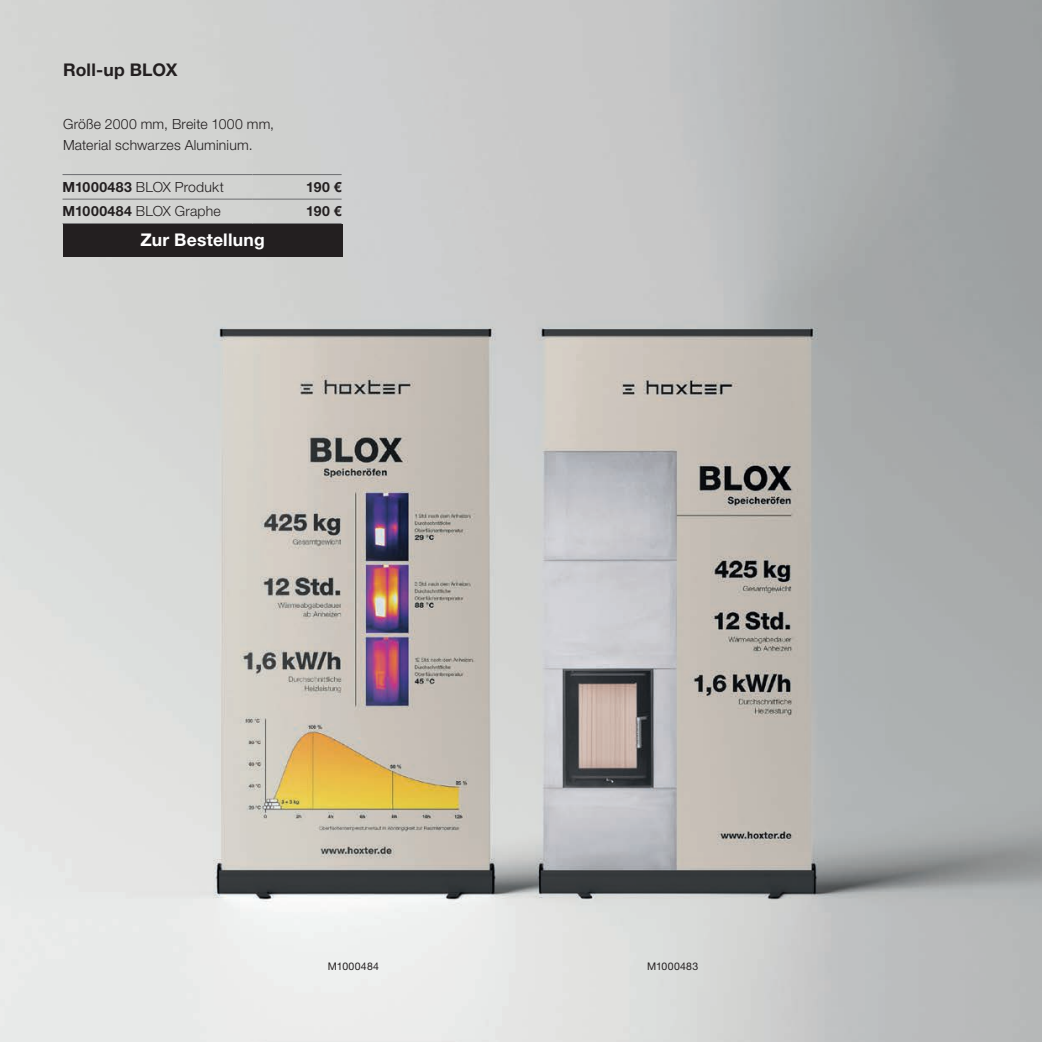
<style>
.page{position:relative;width:1042px;height:1042px;background:#fff}
.page>*{position:absolute;margin:0;border:0;box-sizing:border-box;transform-origin:0 0}
.t1{font:700 17.5px "Helvetica Neue LT Pro";letter-spacing:.015em;color:#fff}
.t2{font:700 17.5px "Helvetica Neue LT Pro";letter-spacing:.01em;color:#231f20}
.t3{font:300 14px/21px "Helvetica Neue LT Pro";letter-spacing:.015em;color:#231f20}
.t4{font:700 14px "Helvetica Neue LT Pro";letter-spacing:.015em;color:#231f20}
.t5{font:10.5px "Helvetica Neue LT Pro";letter-spacing:.025em;color:#231f20}
.s1{font-weight:700}
</style>
<div class="page">
<img style="left:0;top:0;width:1042px;height:1042px">
<hr style="left:63px;top:174px;width:189px;height:1px;background:#6c6d70">
<hr style="left:252px;top:174px;width:90px;height:1px;background:#6c6d70">
<hr style="left:63px;top:199px;width:189px;height:1px;background:#6c6d70">
<hr style="left:252px;top:199px;width:90px;height:1px;background:#6c6d70">
<hr style="left:63px;top:223px;width:189px;height:1px;background:#6c6d70">
<hr style="left:252px;top:223px;width:90px;height:1px;background:#6c6d70">
<div style="left:63px;top:224px;width:279px;height:32px;background:#231f20"></div>
<p class="t2" style="left:63px;top:58px;width:116px">Roll-up BLOX</p>
<p class="t3" style="left:63px;top:113px;width:213px">Größe 2000 mm, Breite 1000 mm,<br>Material schwarzes Aluminium.</p>
<p class="t3" style="left:63px;top:176px;width:163px"><span class="s1">M1000483</span> BLOX Produkt</p>
<p class="t4" style="left:306px;top:178px;width:37px">190 €</p>
<p class="t3" style="left:63px;top:201px;width:160px"><span class="s1">M1000484</span> BLOX Graphe</p>
<p class="t4" style="left:306px;top:203px;width:37px">190 €</p>
<p class="t1" style="left:140px;top:229px;width:126px">Zur Bestellung</p>
<p class="t5" style="left:328px;top:960px;width:53px">M1000484</p>
<p class="t5" style="left:647px;top:960px;width:53px">M1000483</p>
</div>
